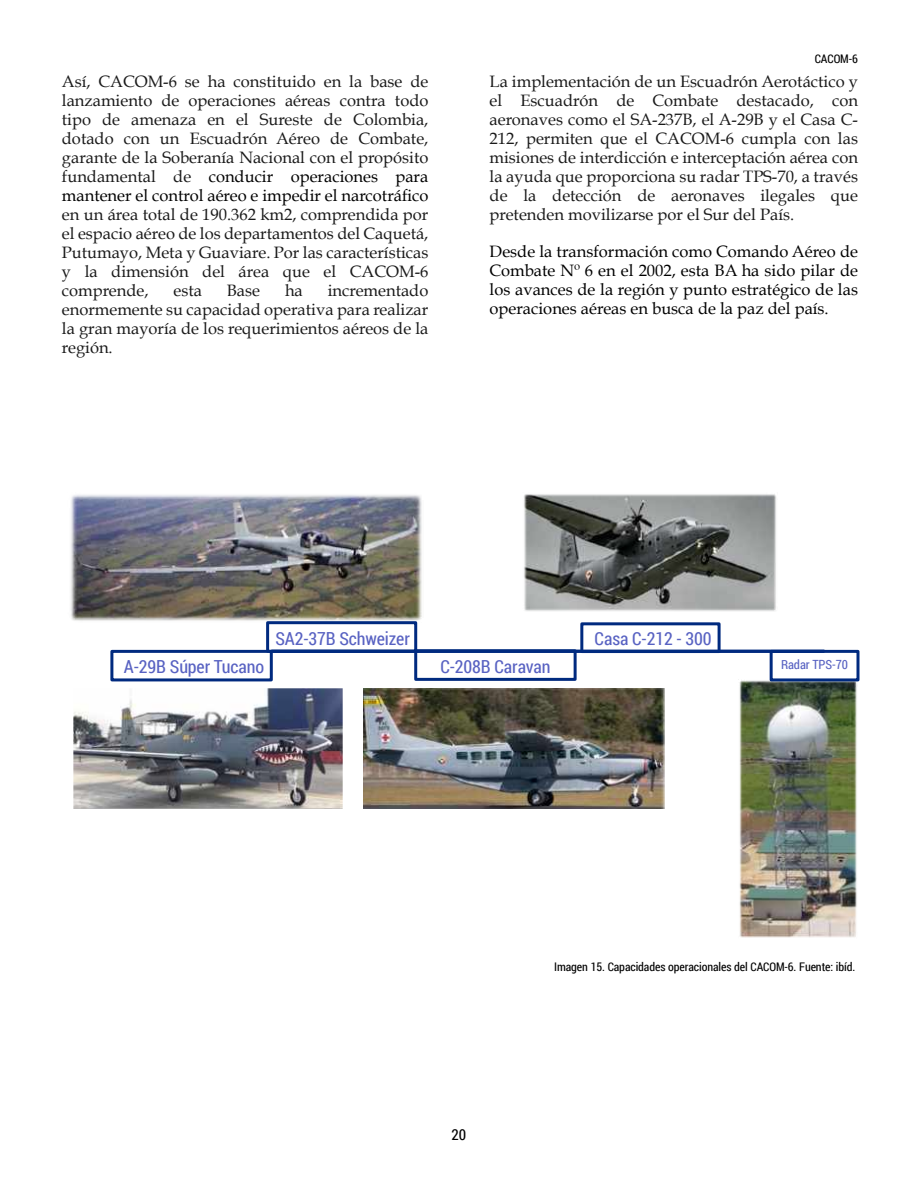
<style>
.page{position:relative;width:918px;height:1188px;background:#fff}
.page>*{position:absolute;margin:0;border:0;box-sizing:border-box;transform-origin:0 0}
.t1{font:18px "Roboto Condensed";letter-spacing:-.005em;color:#5862c2}
.t2{font:16.5px/19px "Book Antiqua";color:#1a1a1a;text-align:justify}
.t3{font:16.5px/19px "Book Antiqua";color:#000;text-align:justify}
.t4{font:15.15px "Roboto Condensed";color:#000}
.t5{font:12.6px "Roboto Condensed";letter-spacing:-.005em;color:#5862c2}
.t6{font:11.85px "Roboto Condensed";letter-spacing:-.01em;color:#000}
.s1{color:#000}
</style>
<div class="page">
<img style="left:524px;top:494px;width:252px;height:117px">
<img style="left:73px;top:688px;width:270px;height:121px">
<img style="left:70px;top:495px;width:352px;height:126px">
<div style="left:110px;top:650px;width:163px;height:31px;background:#fff;border:3px solid #002a7f"></div>
<img style="left:225px;top:671px;width:46px;height:11px">
<div style="left:266px;top:621px;width:151px;height:32px;background:#fff;border:3px solid #002a7f"></div>
<div style="left:580px;top:622px;width:141px;height:31px;background:#fff;border:3px solid #002a7f"></div>
<img style="left:739px;top:680px;width:119px;height:258px">
<div style="left:770px;top:650px;width:89px;height:31px;background:#fff;border:3px solid #002a7f"></div>
<img style="left:771px;top:649px;width:84px;height:7px">
<div style="left:414px;top:649px;width:163px;height:32px;background:#fff;border:3px solid #002a7f"></div>
<img style="left:529px;top:671px;width:46px;height:10px">
<hr style="left:271px;top:650px;width:553px;height:3px;background:#002a7f">
<img style="left:364px;top:688px;width:300px;height:121px">
<p class="t2" style="left:62px;top:74px;width:368px">Así, CACOM-6 se ha constituido en la base de lanzamiento de operaciones aéreas contra todo tipo de amenaza en el Sureste de Colombia, dotado con un Escuadrón Aéreo de Combate, garante de la Soberanía Nacional con el propósito fundamental de <span class="s1">conducir operaciones para mantener el control aéreo e impedir el narcotráfico</span></p>
<p class="t2" style="left:62px;top:207px;width:368px">en un área total de 190.362 km2, comprendida por el espacio aéreo de los departamentos del Caquetá, Putumayo, Meta y Guaviare. Por las características y la dimensión del área que el CACOM-6 comprende,</p>
<p class="t2" style="left:62px;top:283px;width:368px;text-indent:266px">incrementado enormemente su capacidad operativa para realizar la gran mayoría de los requerimientos aéreos de la región.</p>
<p class="t2" style="left:173px;top:283px;width:30px">esta</p>
<p class="t2" style="left:227px;top:283px;width:35px">Base</p>
<p class="t2" style="left:285px;top:283px;width:19px">ha</p>
<p class="t6" style="left:815px;top:51px;width:45px">CACOM-6</p>
<p class="t2" style="left:490px;top:74px;width:370px">La implementación de un Escuadrón Aerotáctico y el Escuadrón de Combate destacado, con aeronaves como el SA-237B, el A-29B y el Casa C-212, permiten que el CACOM-6 cumpla con las misiones de interdicción e interceptación aérea con la ayuda que proporciona su radar TPS-70, a través de la detección de aeronaves ilegales que pretenden movilizarse por el Sur del País.</p>
<p class="t3" style="left:490px;top:244px;width:370px">Desde la transformación como Comando Aéreo de Combate Nº 6 en el 2002, esta BA ha sido pilar de los avances de la región y punto estratégico de las operaciones aéreas en busca de la paz del país.</p>
<p class="t1" style="left:275px;top:626px;width:136px">SA2-37B Schweizer</p>
<p class="t1" style="left:595px;top:626px;width:119px">Casa C-212 - 300</p>
<p class="t1" style="left:124px;top:654px;width:142px">A-29B Súper Tucano</p>
<p class="t1" style="left:440px;top:654px;width:112px">C-208B Caravan</p>
<p class="t5" style="left:781px;top:656px;width:68px">Radar TPS-70</p>
<p class="t4" style="left:452px;top:1124px;width:16px">20</p>
<p class="t6" style="left:554px;top:958px;width:303px">Imagen 15. Capacidades operacionales del CACOM-6. Fuente: ibíd.</p>
</div>
